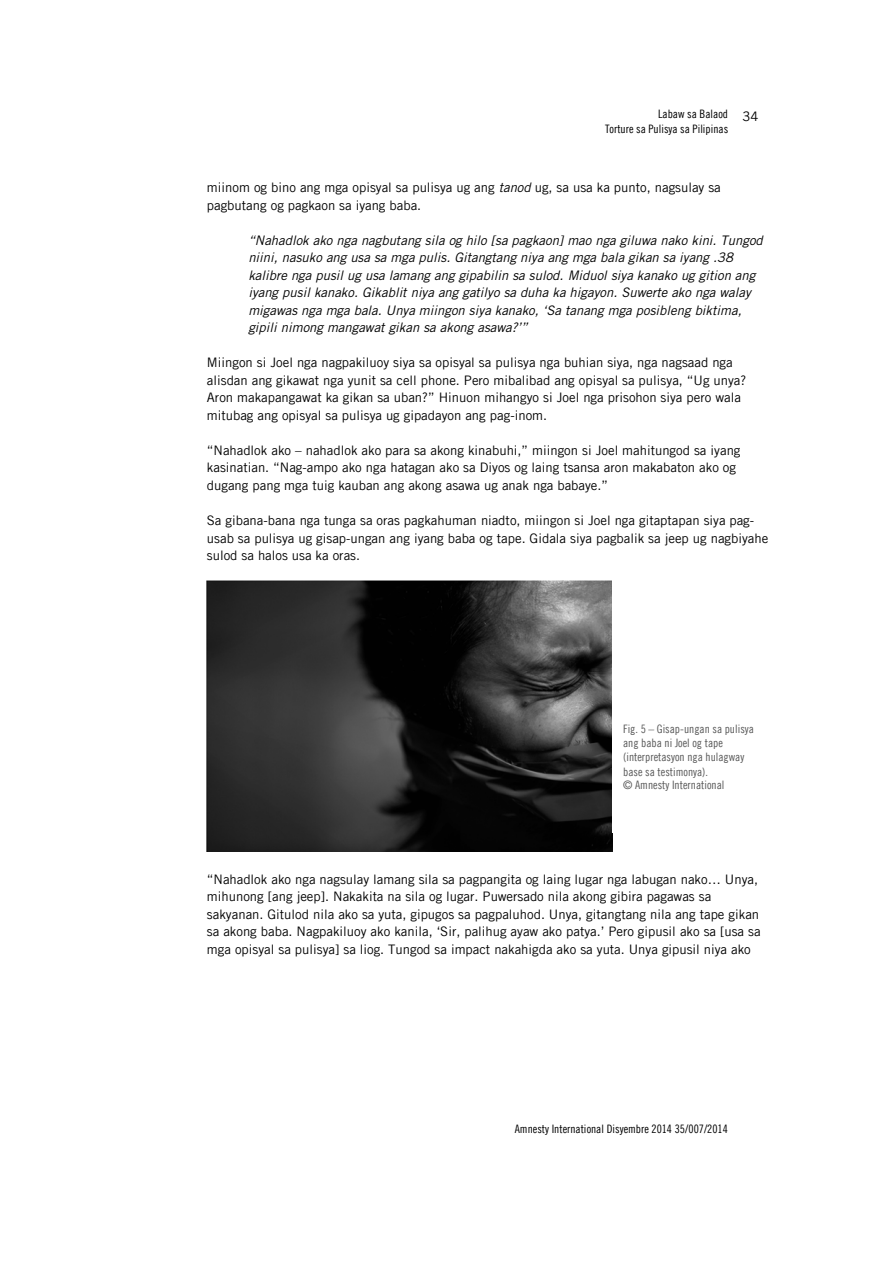
<style>
.page{position:relative;width:893px;height:1263px;background:#fff}
.page>*{position:absolute;margin:0;border:0;box-sizing:border-box;transform-origin:0 0}
.t1{font:13.2px/17.5px "Amnesty Trade Gothic";color:#000}
.t2{font:italic 13.2px/17.5px "Amnesty Trade Gothic";color:#000}
.t3{font:11.7px/14px "Amnesty Trade Gothic Cn 18";color:#595959}
.t4{font:11.7px/14.5px "Amnesty Trade Gothic Cn 18";color:#000;text-align:right}
.s1{font-style:italic}
</style>
<div class="page">
<img style="left:207px;top:581px;width:406px;height:270px">
<p class="t4" style="left:605px;top:107px;width:125px">Labaw sa Balaod<br>Torture sa Pulisya sa Pilipinas</p>
<p class="t1" style="left:742px;top:107px;width:18px">34</p>
<p class="t1" style="left:207px;top:179px;width:515px">miinom og bino ang mga opisyal sa pulisya ug ang <span class="s1">tanod</span> ug, sa usa ka punto, nagsulay sa pagbutang og pagkaon sa iyang baba.</p>
<p class="t2" style="left:248px;top:231px;width:516px">“Nahadlok ako nga nagbutang sila og hilo [sa pagkaon] mao nga giluwa nako kini. Tungod niini, nasuko ang usa sa mga pulis. Gitangtang niya ang mga bala gikan sa iyang .38 kalibre nga pusil ug usa lamang ang gipabilin sa sulod. Miduol siya kanako ug gition ang iyang pusil kanako. Gikablit niya ang gatilyo sa duha ka higayon. Suwerte ako nga walay migawas nga mga bala. Unya miingon siya kanako, ‘Sa tanang mga posibleng biktima, gipili nimong mangawat gikan sa akong asawa?’”</p>
<p class="t1" style="left:207px;top:354px;width:541px">Miingon si Joel nga nagpakiluoy siya sa opisyal sa pulisya nga buhian siya, nga nagsaad nga alisdan ang gikawat nga yunit sa cell phone. Pero mibalibad ang opisyal sa pulisya, “Ug unya?<br>Aron makapangawat ka gikan sa uban?” Hinuon mihangyo si Joel nga prisohon siya pero wala mitubag ang opisyal sa pulisya ug gipadayon ang pag-inom.</p>
<p class="t1" style="left:207px;top:441px;width:535px">“Nahadlok ako – nahadlok ako para sa akong kinabuhi,” miingon si Joel mahitungod sa iyang kasinatian. “Nag-ampo ako nga hatagan ako sa Diyos og laing tsansa aron makabaton ako og dugang pang mga tuig kauban ang akong asawa ug anak nga babaye.”</p>
<p class="t1" style="left:207px;top:512px;width:563px">Sa gibana-bana nga tunga sa oras pagkahuman niadto, miingon si Joel nga gitaptapan siya pag&shy;usab sa pulisya ug gisap-ungan ang iyang baba og tape. Gidala siya pagbalik sa jeep ug nagbiyahe sulod sa halos usa ka oras.</p>
<p class="t3" style="left:623px;top:722px;width:132px">Fig. 5 – Gisap-ungan sa pulisya ang baba ni Joel og tape (interpretasyon nga hulagway base sa testimonya).<br>© Amnesty International</p>
<p class="t1" style="left:207px;top:870px;width:555px">“Nahadlok ako nga nagsulay lamang sila sa pagpangita og laing lugar nga labugan nako… Unya, mihunong [ang jeep]. Nakakita na sila og lugar. Puwersado nila akong gibira pagawas sa sakyanan. Gitulod nila ako sa yuta, gipugos sa pagpaluhod. Unya, gitangtang nila ang tape gikan sa akong baba. Nagpakiluoy ako kanila, ‘Sir, palihug ayaw ako patya.’ Pero gipusil ako sa [usa sa mga opisyal sa pulisya] sa liog. Tungod sa impact nakahigda ako sa yuta. Unya gipusil niya ako</p>
<p class="t4" style="left:515px;top:1122px;width:215px">Amnesty International Disyembre 2014 35/007/2014</p>
</div>
